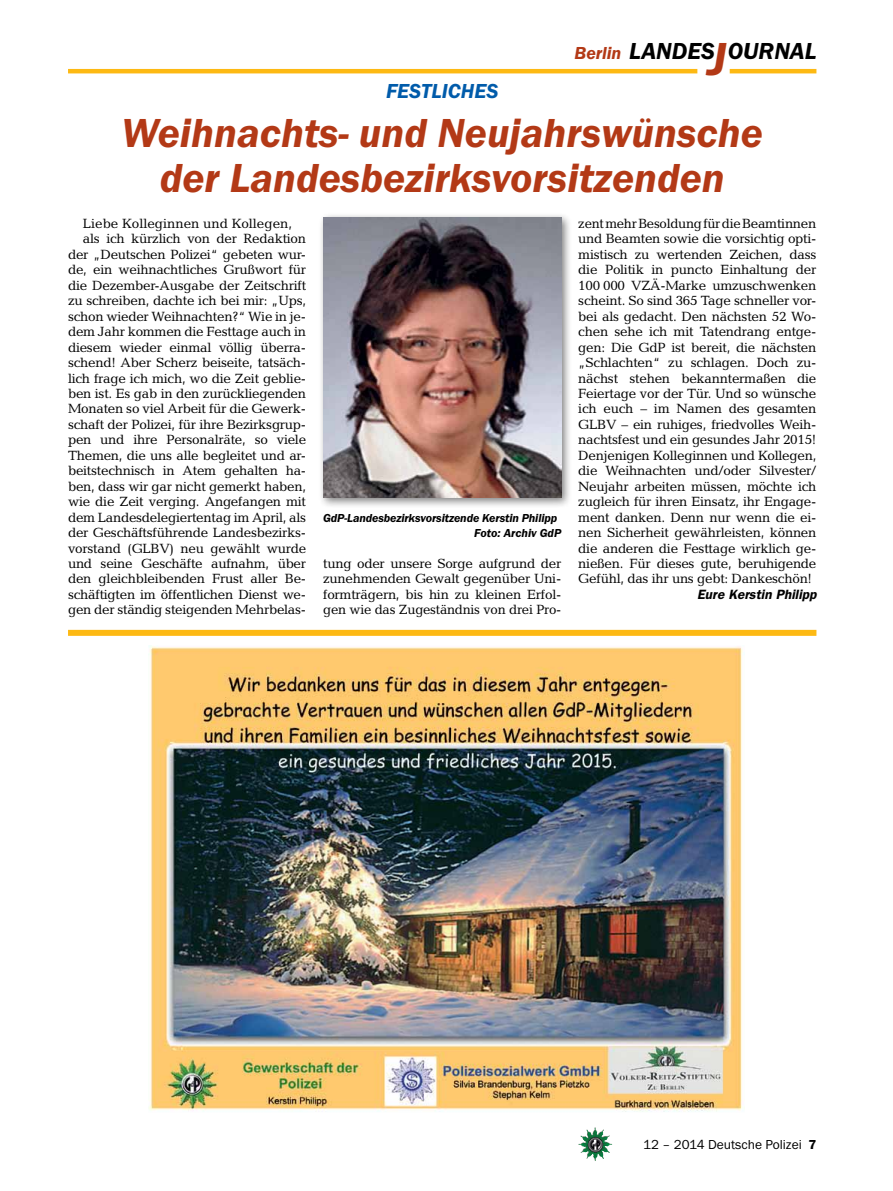
<style>
.page{position:relative;width:893px;height:1191px;background:#fff}
.page>*{position:absolute;margin:0;border:0;box-sizing:border-box;transform-origin:0 0}
._02__HEADLINE_3spalt{font:italic 600 42px/45px "Franklin Gothic Itc T";color:#b33916;text-align:center}
.t1{font:italic 600 24px "Franklin Gothic Itc T";color:#000}
._01__RUBRIKENZEILE_o{font:italic 600 21px "Franklin Gothic Itc T";color:#005baa}
.t2{font:italic 600 18px "Franklin Gothic Itc T";color:#b33916}
._09__GRUNDTEXT___Blo{font:13.5px/15.5px "Candida";letter-spacing:-.02em;color:#000;text-align:justify}
._09__GRUNDTEXT___Blo-2{font:13.5px "Candida";color:#000}
.t3{font:13.5px "Franklin Gothic Itc T";color:#000}
._13__UNTERSCHRIFT_Ar{font:italic 600 13.5px "Franklin Gothic";color:#000}
._12__BILDUNTERSCHRIF{font:italic 600 12px/15.5px "Franklin Gothic Itc T";letter-spacing:-.01em;color:#000}
.s1{font-size:48px;color:#b33916}
.s2{font-weight:600}
</style>
<div class="page">
<img style="left:578px;top:1127px;width:17px;height:25px">
<hr style="left:730px;top:69px;width:86px;height:4px;background:#fdb913">
<hr style="left:68px;top:69px;width:629px;height:4px;background:#fdb913">
<img style="left:148px;top:645px;width:597px;height:467px">
<div style="left:68px;top:630px;width:748px;height:6px;background:#fdb913"></div>
<div style="left:318px;top:212px;width:254px;height:297px;background:#000;opacity:.5"></div>
<img style="left:323px;top:217px;width:238px;height:280px">
<h3 class="t2" style="left:575px;top:42px;width:48px">Berlin</h3>
<h2 class="t1" style="left:629px;top:37px;width:189px">LANDES<span class="s1">J</span>OURNAL</h2>
<p class="_01__RUBRIKENZEILE_o" style="left:386px;top:79px;width:114px">FESTLICHES</p>
<p class="_02__HEADLINE_3spalt" style="left:121px;top:110px;width:643px">Weihnachts- und Neujahrswünsche der Landesbezirksvorsitzenden</p>
<p class="_09__GRUNDTEXT___Blo-2" style="left:83px;top:216px;width:211px">Liebe Kolleginnen und Kollegen,</p>
<p class="_09__GRUNDTEXT___Blo" style="left:68px;top:231px;width:240px;text-indent:15px">als ich kürzlich von der Redaktion der „Deutschen Polizei“ gebeten wur&shy;de, ein weihnachtliches Grußwort für die Dezember-Ausgabe der Zeitschrift zu schreiben, dachte ich bei mir: „Ups, schon wieder Weihnachten?“ Wie in je&shy;dem Jahr kommen die Festtage auch in diesem wieder einmal völlig überra&shy;schend! Aber Scherz beiseite, tatsäch&shy;lich frage ich mich, wo die Zeit geblie&shy;ben ist. Es gab in den zurückliegenden Monaten so viel Arbeit für die Gewerk&shy;schaft der Polizei, für ihre Bezirksgrup&shy;pen und ihre Personalräte, so viele Themen, die uns alle begleitet und ar&shy;beitstechnisch in Atem gehalten ha&shy;ben, dass wir gar nicht gemerkt haben, wie die Zeit verging. Angefangen mit dem Landesdelegiertentag im April, als der Geschäftsführende Landesbezirks&shy;vorstand (GLBV) neu gewählt wurde und seine Geschäfte aufnahm, über den gleichbleibenden Frust aller Be&shy;schäftigten im öffentlichen Dienst we&shy;gen der ständig steigenden Mehrbelas-</p>
<p class="_09__GRUNDTEXT___Blo" style="left:578px;top:216px;width:240px">zent mehr Besoldung für die Beamtinnen und Beamten sowie die vorsichtig opti&shy;mistisch zu wertenden Zeichen, dass die Politik in puncto Einhaltung der 100 000 VZÄ-Marke umzuschwenken scheint. So sind 365 Tage schneller vor&shy;bei als gedacht. Den nächsten 52 Wo&shy;chen sehe ich mit Tatendrang entge&shy;gen: Die GdP ist bereit, die nächsten „Schlachten“ zu schlagen. Doch zu&shy;nächst stehen bekanntermaßen die Feiertage vor der Tür. Und so wünsche ich euch – im Namen des gesamten GLBV – ein ruhiges, friedvolles Weih&shy;nachtsfest und ein gesundes Jahr 2015!<br>Denjenigen Kolleginnen und Kollegen, die Weihnachten und/oder Silvester/ Neujahr arbeiten müssen, möchte ich zugleich für ihren Einsatz, ihr Engage&shy;ment danken. Denn nur wenn die ei&shy;nen Sicherheit gewährleisten, können die anderen die Festtage wirklich ge&shy;nießen. Für dieses gute, beruhigende Gefühl, das ihr uns gebt: Dankeschön!</p>
<p class="_13__UNTERSCHRIFT_Ar" style="left:697px;top:586px;width:121px">Eure Kerstin Philipp</p>
<p class="_12__BILDUNTERSCHRIF" style="left:474px;top:510px;width:89px;text-indent:-151px">GdP-Landesbezirksvorsitzende Kerstin Philipp<br>Foto: Archiv GdP</p>
<p class="_09__GRUNDTEXT___Blo" style="left:323px;top:556px;width:240px">tung oder unsere Sorge aufgrund der zunehmenden Gewalt gegenüber Uni&shy;formträgern, bis hin zu kleinen Erfol&shy;gen wie das Zugeständnis von drei Pro-</p>
<p class="t3" style="left:643px;top:1136px;width:175px">12 – 2014 Deutsche Polizei <span class="s2">7</span></p>
</div>
